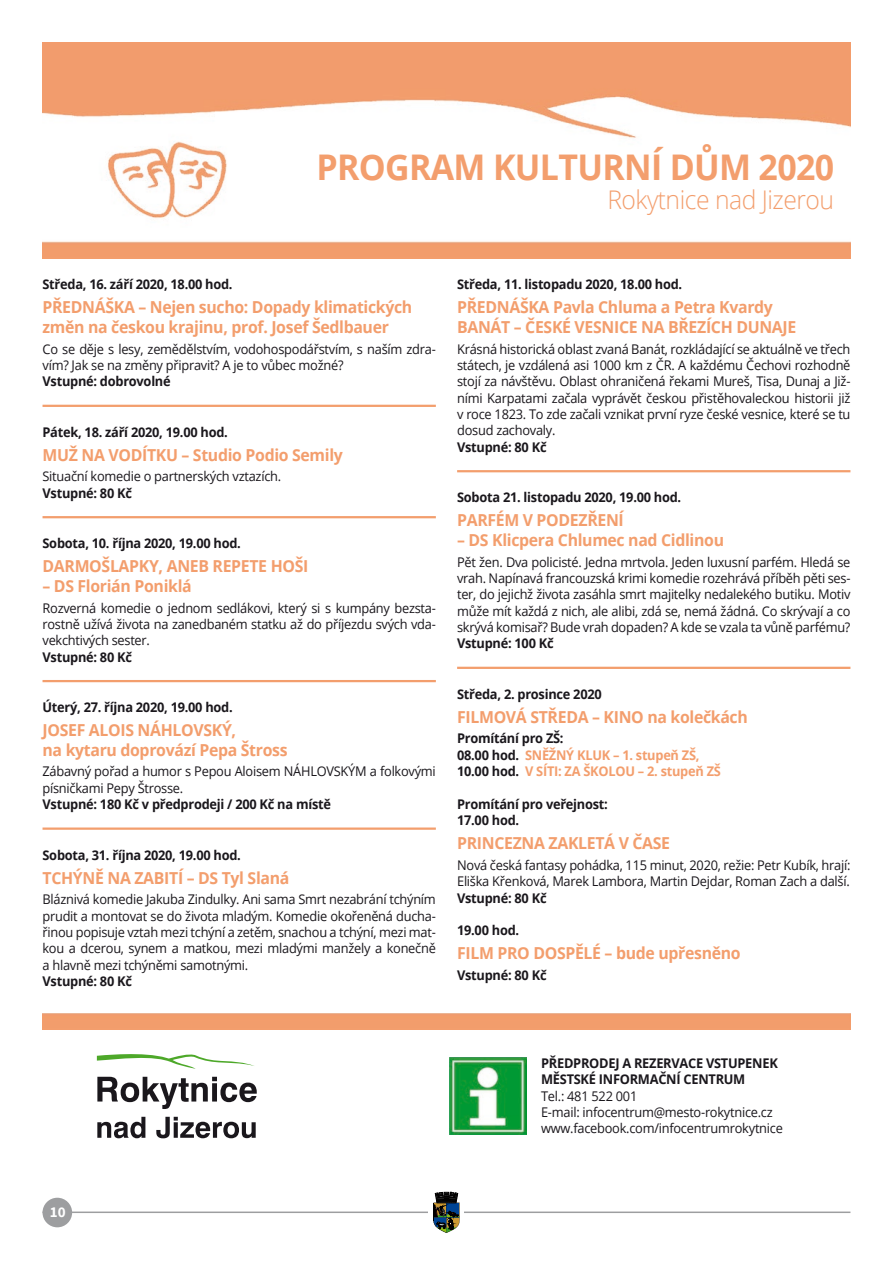
<style>
.page{position:relative;width:893px;height:1263px;background:#fff}
.page>*{position:absolute;margin:0;border:0;box-sizing:border-box;transform-origin:0 0}
.AAA_Neodsazený{font:700 35.4px "Open Sans";letter-spacing:-.02em;color:#f39e6d;scale:.96 1}
.AAA_Neodsazený-2{font:300 25.65px "Open Sans";letter-spacing:-.02em;color:#f39e6d;scale:.96 1}
.AAA_Neodsazený-3{font:700 16.5px/19.8px "Open Sans";letter-spacing:-.02em;color:#f39e6d;scale:.96 1}
.t1{font:700 15px "Source Sans Pro";color:#fff}
.AAA_Neodsazený-4{font:13.35px/16.4px "Open Sans";letter-spacing:-.02em;color:#1a171c;text-align:justify;scale:.96 1}
.AAA_Neodsazený-5{font:700 13.35px "Open Sans";letter-spacing:-.02em;color:#1a171c;scale:.96 1}
.AAA_Neodsazený-6{font:700 13.35px "Open Sans";letter-spacing:-.02em;color:#f39e6d;scale:.96 1}
.s1{color:#1a171c}
</style>
<div class="page">
<hr style="left:43px;top:1211px;width:807px;height:2px;background:#9d9ea0">
<div style="left:429px;top:1192px;width:35px;height:42px;background:#fff"></div>
<svg style="left:433px;top:1192px;width:27px;height:41px"></svg>
<div style="left:43px;top:1198px;width:29px;height:29px;background:#9d9ea0;border-radius:50%"></div>
<hr style="left:43px;top:405px;width:393px;height:2px;background:#f39e6d">
<hr style="left:43px;top:516px;width:393px;height:2px;background:#f39e6d">
<hr style="left:43px;top:680px;width:393px;height:2px;background:#f39e6d">
<hr style="left:43px;top:827px;width:393px;height:3px;background:#f39e6d">
<hr style="left:457px;top:470px;width:393px;height:2px;background:#f39e6d">
<hr style="left:457px;top:667px;width:393px;height:2px;background:#f39e6d">
<img style="left:43px;top:43px;width:807px;height:215px">
<svg style="left:97px;top:1077px;width:160px;height:61px"></svg>
<svg style="left:97px;top:1054px;width:157px;height:14px"></svg>
<div style="left:43px;top:1013px;width:807px;height:16px;background:#f29d6c"></div>
<img style="left:449px;top:1058px;width:77px;height:77px">
<p class="AAA_Neodsazený" style="left:316px;top:142px;width:541px">PROGRAM KULTURNÍ DŮM 2020</p>
<p class="AAA_Neodsazený-2" style="left:607px;top:182px;width:238px">Rokytnice nad Jizerou</p>
<p class="AAA_Neodsazený-5" style="left:43px;top:275px;width:200px">Středa, 16. září 2020, 18.00 hod.</p>
<p class="AAA_Neodsazený-3" style="left:43px;top:297px;width:387px">PŘEDNÁŠKA – Nejen sucho: Dopady klimatických změn na českou krajinu, prof. Josef Šedlbauer</p>
<p class="AAA_Neodsazený-4" style="left:43px;top:340px;width:411px">Co se děje s lesy, zemědělstvím, vodohospodářstvím, s naším zdra&shy;vím? Jak se na změny připravit? A je to vůbec možné?</p>
<p class="AAA_Neodsazený-5" style="left:43px;top:372px;width:135px">Vstupné: dobrovolné</p>
<p class="AAA_Neodsazený-5" style="left:43px;top:422px;width:195px">Pátek, 18. září 2020, 19.00 hod.</p>
<p class="AAA_Neodsazený-3" style="left:43px;top:444px;width:314px">MUŽ NA VODÍTKU – Studio Podio Semily</p>
<p class="AAA_Neodsazený-4" style="left:43px;top:468px;width:250px">Situační komedie o partnerských vztazích.</p>
<p class="AAA_Neodsazený-5" style="left:43px;top:483px;width:95px">Vstupné: 80 Kč</p>
<p class="AAA_Neodsazený-5" style="left:43px;top:534px;width:208px">Sobota, 10. října 2020, 19.00 hod.</p>
<p class="AAA_Neodsazený-3" style="left:43px;top:556px;width:278px">DARMOŠLAPKY, ANEB REPETE HOŠI</p>
<p class="AAA_Neodsazený-3" style="left:43px;top:576px;width:157px">– DS Florián Poniklá</p>
<p class="AAA_Neodsazený-4" style="left:43px;top:599px;width:411px">Rozverná komedie o jednom sedlákovi, který si s kumpány bezsta&shy;rostně užívá života na zanedbaném statku až do příjezdu svých vda&shy;vekchtivých sester.</p>
<p class="AAA_Neodsazený-5" style="left:43px;top:647px;width:95px">Vstupné: 80 Kč</p>
<p class="AAA_Neodsazený-5" style="left:43px;top:698px;width:200px">Úterý, 27. října 2020, 19.00 hod.</p>
<p class="AAA_Neodsazený-3" style="left:43px;top:720px;width:257px">JOSEF ALOIS NÁHLOVSKÝ,<br>na kytaru doprovází Pepa Štross</p>
<p class="AAA_Neodsazený-4" style="left:43px;top:763px;width:411px">Zábavný pořad a humor s Pepou Aloisem NÁHLOVSKÝM a folkovými písničkami Pepy Štrosse.</p>
<p class="AAA_Neodsazený-5" style="left:43px;top:795px;width:302px">Vstupné: 180 Kč v předprodeji / 200 Kč na místě</p>
<p class="AAA_Neodsazený-5" style="left:43px;top:845px;width:208px">Sobota, 31. října 2020, 19.00 hod.</p>
<p class="AAA_Neodsazený-3" style="left:43px;top:867px;width:259px">TCHÝNĚ NA ZABITÍ – DS Tyl Slaná</p>
<p class="AAA_Neodsazený-4" style="left:43px;top:891px;width:411px">Bláznivá komedie Jakuba Zindulky. Ani sama Smrt nezabrání tchýním prudit a montovat se do života mladým. Komedie okořeněná ducha&shy;řinou popisuje vztah mezi tchýní a zetěm, snachou a tchýní, mezi mat&shy;kou a dcerou, synem a matkou, mezi mladými manžely a konečně a hlavně mezi tchýněmi samotnými.</p>
<p class="AAA_Neodsazený-5" style="left:43px;top:972px;width:95px">Vstupné: 80 Kč</p>
<p class="AAA_Neodsazený-5" style="left:457px;top:275px;width:236px">Středa, 11. listopadu 2020, 18.00 hod.</p>
<p class="AAA_Neodsazený-3" style="left:457px;top:297px;width:355px">PŘEDNÁŠKA Pavla Chluma a Petra Kvardy<br>BANÁT – ČESKÉ VESNICE NA BŘEZÍCH DUNAJE</p>
<p class="AAA_Neodsazený-4" style="left:457px;top:340px;width:411px">Krásná historická oblast zvaná Banát, rozkládající se aktuálně ve třech státech, je vzdálená asi 1000 km z ČR. A každému Čechovi rozhodně stojí za návštěvu. Oblast ohraničená řekami Mureš, Tisa, Dunaj a Již&shy;ními Karpatami začala vyprávět českou přistěhovaleckou historii již v roce 1823. To zde začali vznikat první ryze české vesnice, které se tu dosud zachovaly.</p>
<p class="AAA_Neodsazený-5" style="left:457px;top:437px;width:95px">Vstupné: 80 Kč</p>
<p class="AAA_Neodsazený-5" style="left:457px;top:488px;width:235px">Sobota 21. listopadu 2020, 19.00 hod.</p>
<p class="AAA_Neodsazený-3" style="left:457px;top:510px;width:175px">PARFÉM V PODEZŘENÍ</p>
<p class="AAA_Neodsazený-3" style="left:457px;top:530px;width:280px">– DS Klicpera Chlumec nad Cidlinou</p>
<p class="AAA_Neodsazený-4" style="left:457px;top:553px;width:411px">Pět žen. Dva policisté. Jedna mrtvola. Jeden luxusní parfém. Hledá se vrah. Napínavá francouzská krimi komedie rozehrává příběh pěti ses&shy;ter, do jejichž života zasáhla smrt majitelky nedalekého butiku. Motiv může mít každá z nich, ale alibi, zdá se, nemá žádná. Co skrývají a co skrývá komisař? Bude vrah dopaden? A kde se vzala ta vůně parfému?</p>
<p class="AAA_Neodsazený-5" style="left:457px;top:634px;width:102px">Vstupné: 100 Kč</p>
<p class="AAA_Neodsazený-5" style="left:457px;top:684px;width:152px">Středa, 2. prosince 2020</p>
<p class="AAA_Neodsazený-3" style="left:457px;top:706px;width:304px">FILMOVÁ STŘEDA – KINO na kolečkách</p>
<p class="AAA_Neodsazený-5" style="left:457px;top:729px;width:112px">Promítání pro ZŠ:</p>
<p class="AAA_Neodsazený-6" style="left:457px;top:745px;width:254px"><span class="s1">08.00 hod.</span> SNĚŽNÝ KLUK – 1. stupeň ZŠ,</p>
<p class="AAA_Neodsazený-6" style="left:457px;top:762px;width:276px"><span class="s1">10.00 hod.</span> V SÍTI: ZA ŠKOLOU – 2. stupeň ZŠ</p>
<p class="AAA_Neodsazený-5" style="left:457px;top:794px;width:158px">Promítání pro veřejnost:</p>
<p class="AAA_Neodsazený-5" style="left:457px;top:811px;width:66px">17.00 hod.</p>
<p class="AAA_Neodsazený-3" style="left:457px;top:833px;width:223px">PRINCEZNA ZAKLETÁ V ČASE</p>
<p class="AAA_Neodsazený-4" style="left:457px;top:856px;width:411px">Nová česká fantasy pohádka, 115 minut, 2020, režie: Petr Kubík, hrají:<br>Eliška Křenková, Marek Lambora, Martin Dejdar, Roman Zach a další.</p>
<p class="AAA_Neodsazený-5" style="left:457px;top:888px;width:95px">Vstupné: 80 Kč</p>
<p class="AAA_Neodsazený-5" style="left:457px;top:921px;width:66px">19.00 hod.</p>
<p class="AAA_Neodsazený-3" style="left:457px;top:943px;width:297px">FILM PRO DOSPĚLÉ – bude upřesněno</p>
<p class="AAA_Neodsazený-5" style="left:457px;top:965px;width:95px">Vstupné: 80 Kč</p>
<p class="AAA_Neodsazený-5" style="left:541px;top:1054px;width:248px">PŘEDPRODEJ A REZERVACE VSTUPENEK</p>
<p class="AAA_Neodsazený-5" style="left:541px;top:1070px;width:214px">MĚSTSKÉ INFORMAČNÍ CENTRUM</p>
<p class="AAA_Neodsazený-4" style="left:541px;top:1087px;width:102px">Tel.: 481 522 001</p>
<p class="AAA_Neodsazený-4" style="left:541px;top:1104px;width:243px">E-mail: infocentrum@mesto-rokytnice.cz</p>
<p class="AAA_Neodsazený-4" style="left:541px;top:1120px;width:253px">www.facebook.com/infocentrumrokytnice</p>
<p class="t1" style="left:50px;top:1201px;width:17px">10</p>
</div>
